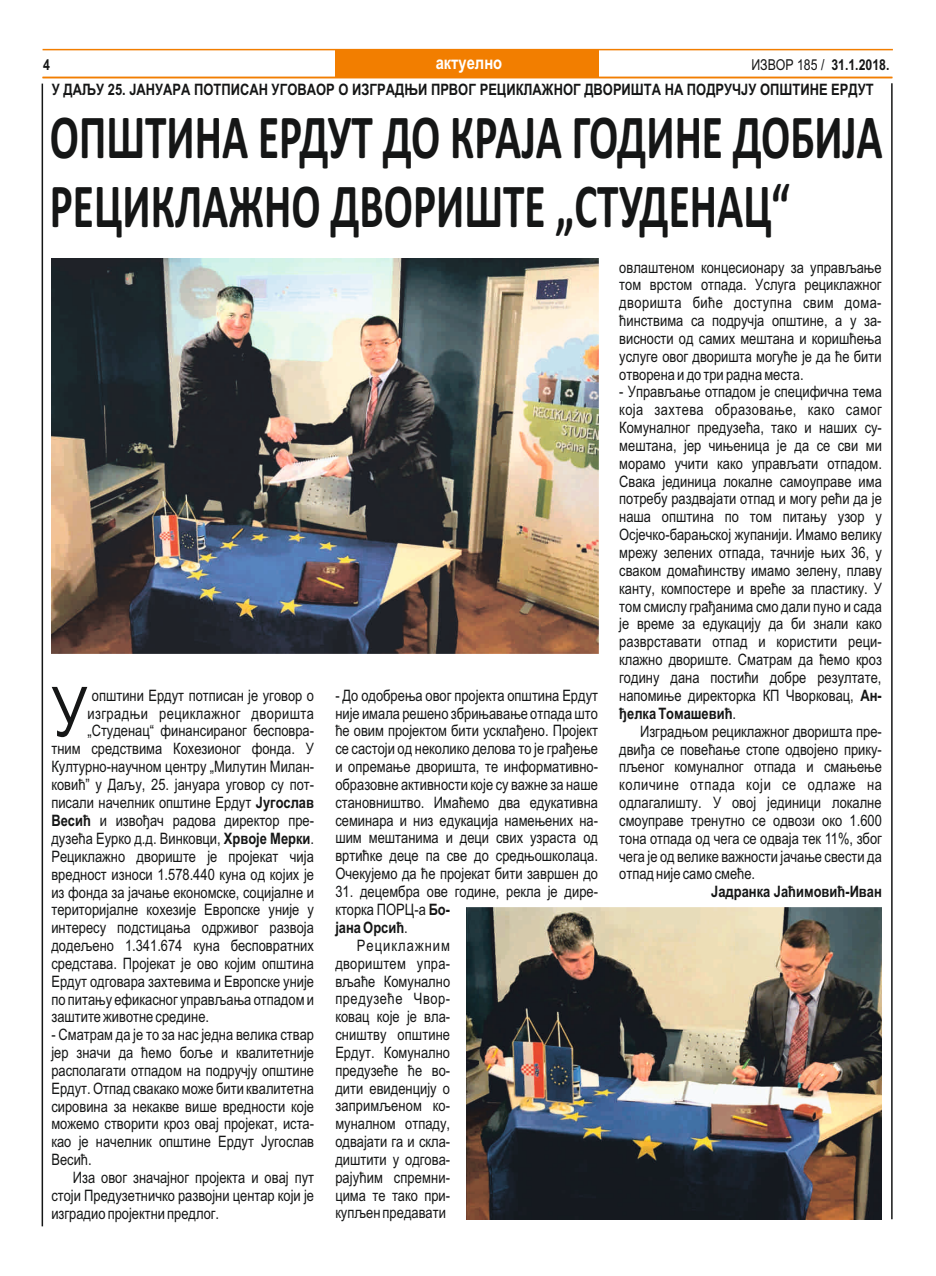
<style>
.page{position:relative;width:936px;height:1276px;background:#fff}
.page>*{position:absolute;margin:0;border:0;box-sizing:border-box;transform-origin:0 0}
.t1{font:69.15px "Arial Narrow";color:#151616}
.t2{font:700 63px/69.2px "Calibri";color:#151616;scale:.69 1}
.t3{font:700 18px "Arial Narrow";color:#fff}
.t4{font:15.75px/17.9px "Arial Narrow";color:#151616;text-align:justify}
.t5{font:700 15.75px "Arial Narrow";color:#151616}
.t6{font:15.75px "Arial Narrow";letter-spacing:.025em;color:#151616}
.t7{font:15.75px "Arial Narrow";letter-spacing:.035em;color:#151616}
.t8{font:15.75px "Arial Narrow";letter-spacing:.07em;color:#151616}
.t9{font:700 15px "Arial Narrow";color:#151616}
.s1{font-weight:400}
.s2{font-weight:700}
</style>
<div class="page">
<hr style="left:43px;top:49px;width:849px;height:1px;background:#f27e00">
<hr style="left:43px;top:77px;width:849px;height:1px;background:#f27e00">
<div style="left:335px;top:50px;width:263px;height:28px;background:#f27e00"></div>
<hr style="left:891px;top:83px;width:1px;height:1136px;background:#151616">
<hr style="left:42px;top:84px;width:1px;height:1142px;background:#151616">
<img style="left:52px;top:258px;width:546px;height:395px">
<img style="left:467px;top:907px;width:414px;height:312px">
<p class="t9" style="left:43px;top:59px;width:8px">4</p>
<p class="t3" style="left:435px;top:56px;width:68px">актуелно</p>
<p class="t9" style="left:751px;top:59px;width:140px"><span class="s1">ИЗВОР 185 /</span> 31.1.2018.</p>
<p class="t5" style="left:52px;top:84px;width:823px">У ДАЉУ 25. ЈАНУАРА ПОТПИСАН УГОВАОР О ИЗГРАДЊИ ПРВОГ РЕЦИКЛАЖНОГ ДВОРИШТА НА ПОДРУЧЈУ ОПШТИНЕ ЕРДУТ</p>
<h2 class="t2" style="left:50px;top:108px;width:1208px">ОПШТИНА ЕРДУТ ДО КРАЈА ГОДИНЕ ДОБИЈА<br>РЕЦИКЛАЖНО ДВОРИШТЕ „СТУДЕНАЦ“</h2>
<h1 class="t1" style="left:51px;top:686px;width:38px">У</h1>
<p class="t4" style="left:92px;top:688px;width:224px">општини Ердут потписан је уговор о</p>
<p class="t6" style="left:87px;top:707px;width:228px">изградњи рециклажног дворишта</p>
<p class="t4" style="left:87px;top:723px;width:228px">„Студенац“ финансираног бесповра-</p>
<p class="t4" style="left:51px;top:741px;width:264px">тним средствима Кохезионог фонда. У</p>
<p class="t4" style="left:51px;top:759px;width:264px">Културно-научном центру „Милутин Милан-</p>
<p class="t4" style="left:51px;top:777px;width:264px">ковић” у Даљу, 25. јануара уговор су пот-</p>
<p class="t4" style="left:51px;top:795px;width:264px">писали начелник општине Ердут <span class="s2">Југослав</span></p>
<p class="t4" style="left:51px;top:813px;width:264px"><span class="s2">Весић</span> и извођач радова директор пре-</p>
<p class="t4" style="left:51px;top:831px;width:264px">дузећа Еурко д.д. Винковци, <span class="s2">Хрвоје Мерки</span>.</p>
<p class="t4" style="left:51px;top:849px;width:264px">Рециклажно двориште је пројекат чија</p>
<p class="t4" style="left:51px;top:866px;width:264px">вредност износи 1.578.440 куна од којих је</p>
<p class="t4" style="left:51px;top:884px;width:264px">из фонда за јачање економске, социјалне и</p>
<p class="t4" style="left:51px;top:902px;width:264px">територијалне кохезије Европске уније у</p>
<p class="t4" style="left:51px;top:920px;width:264px">интересу подстицања одрживог развоја</p>
<p class="t4" style="left:51px;top:938px;width:264px">додељено 1.341.674 куна бесповратних</p>
<p class="t4" style="left:51px;top:956px;width:264px">средстава. Пројекат је ово којим општина</p>
<p class="t4" style="left:51px;top:973px;width:264px">Ердут одговара захтевима и Европске уније</p>
<p class="t4" style="left:51px;top:991px;width:264px">по питању ефикасног управљања отпадом и</p>
<p class="t4" style="left:51px;top:1009px;width:159px">заштите животне средине.</p>
<p class="t4" style="left:51px;top:1027px;width:264px">- Сматрам да је то за нас једна велика ствар јер значи да ћемо боље и квалитетније располагати отпадом на подручју општине Ердут. Отпад свакако може бити квалитетна сировина за некакве више вредности које можемо створити кроз овај пројекат, иста&shy;као је начелник општине Ердут Југослав Весић.</p>
<p class="t4" style="left:51px;top:1170px;width:264px;text-indent:21px">Иза овог значајног пројекта и овај пут стоји Предузетничко развојни центар који је изградио пројектни предлог.</p>
<p class="t4" style="left:335px;top:688px;width:264px">- До одобрења овог пројекта општина Ердут није имала решено збрињавање отпада што ће овим пројектом бити усклађено. Пројект се састоји од неколико делова то је грађење и опремање дворишта, те информативно&shy;образовне активности које су важне за наше становништво. Имаћемо два едукативна семинара и низ едукација намењених на&shy;шим мештанима и деци свих узраста од вртићке деце па све до средњошколаца.<br>Очекујемо да ће пројекат бити завршен до</p>
<p class="t4" style="left:335px;top:884px;width:264px">31. децембра ове године, рекла је дире-</p>
<p class="t4" style="left:335px;top:902px;width:116px">кторка ПОРЦ-а <span class="s2">Бо-</span></p>
<p class="t5" style="left:335px;top:921px;width:74px">јана Орсић<span class="s1">.</span></p>
<p class="t8" style="left:357px;top:939px;width:95px">Рециклажним</p>
<p class="t4" style="left:335px;top:955px;width:116px">двориштем упра-</p>
<p class="t4" style="left:335px;top:973px;width:116px">вљаће Комунално</p>
<p class="t7" style="left:335px;top:993px;width:116px">предузеће Чвор-</p>
<p class="t4" style="left:335px;top:1009px;width:116px">ковац које је вла-</p>
<p class="t4" style="left:335px;top:1027px;width:116px">сништву општине</p>
<p class="t4" style="left:335px;top:1045px;width:116px">Ердут. Комунално</p>
<p class="t4" style="left:335px;top:1062px;width:116px">предузеће ће во-</p>
<p class="t4" style="left:335px;top:1080px;width:116px">дити евиденцију о</p>
<p class="t4" style="left:335px;top:1098px;width:116px">запримљеном ко-</p>
<p class="t4" style="left:335px;top:1116px;width:116px">муналном отпаду,</p>
<p class="t4" style="left:335px;top:1134px;width:116px">одвајати га и скла-</p>
<p class="t4" style="left:335px;top:1152px;width:116px">диштити у одгова-</p>
<p class="t4" style="left:335px;top:1169px;width:116px">рајућим спремни-</p>
<p class="t4" style="left:335px;top:1187px;width:116px">цима те тако при-</p>
<p class="t4" style="left:335px;top:1205px;width:112px">купљен предавати</p>
<p class="t4" style="left:619px;top:259px;width:264px">овлаштеном концесионару за управљање том врстом отпада. Услуга рециклажног дворишта биће доступна свим дома&shy;ћинствима са подручја општине, а у за&shy;висности од самих мештана и коришћења услуге овог дворишта могуће је да ће бити отворена и до три радна места.</p>
<p class="t4" style="left:619px;top:384px;width:264px">- Управљање отпадом је специфична тема која захтева образовање, како самог Комуналног предузећа, тако и наших су&shy;мештана, јер чињеница је да се сви ми морамо учити како управљати отпадом.<br>Свака јединица локалне самоуправе има потребу раздвајати отпад и могу рећи да је наша општина по том питању узор у Осјечко-барањској жупанији. Имамо велику мрежу зелених отпада, тачније њих 36, у сваком домаћинству имамо зелену, плаву канту, компостере и вреће за пластику. У том смислу грађанима смо дали пуно и сада је време за едукацију да би знали како разврставати отпад и користити реци&shy;клажно двориште. Сматрам да ћемо кроз годину дана постићи добре резултате, напомиње директорка КП Чворковац, <span class="s2">Ан&shy;ђелка Томашевић</span>.</p>
<p class="t4" style="left:619px;top:724px;width:264px;text-indent:21px">Изградњом рециклажног дворишта пре&shy;двиђа се повећање стопе одвојено прику&shy;пљеног комуналног отпада и смањење количине отпада који се одлаже на одлагалишту. У овој јединици локалне смоуправе тренутно се одвози око 1.600 тона отпада од чега се одваја тек 11%, због чега је од велике важности јачање свести да отпад није само смеће.</p>
<p class="t5" style="left:711px;top:886px;width:172px">Јадранка Јаћимовић-Иван</p>
</div>
